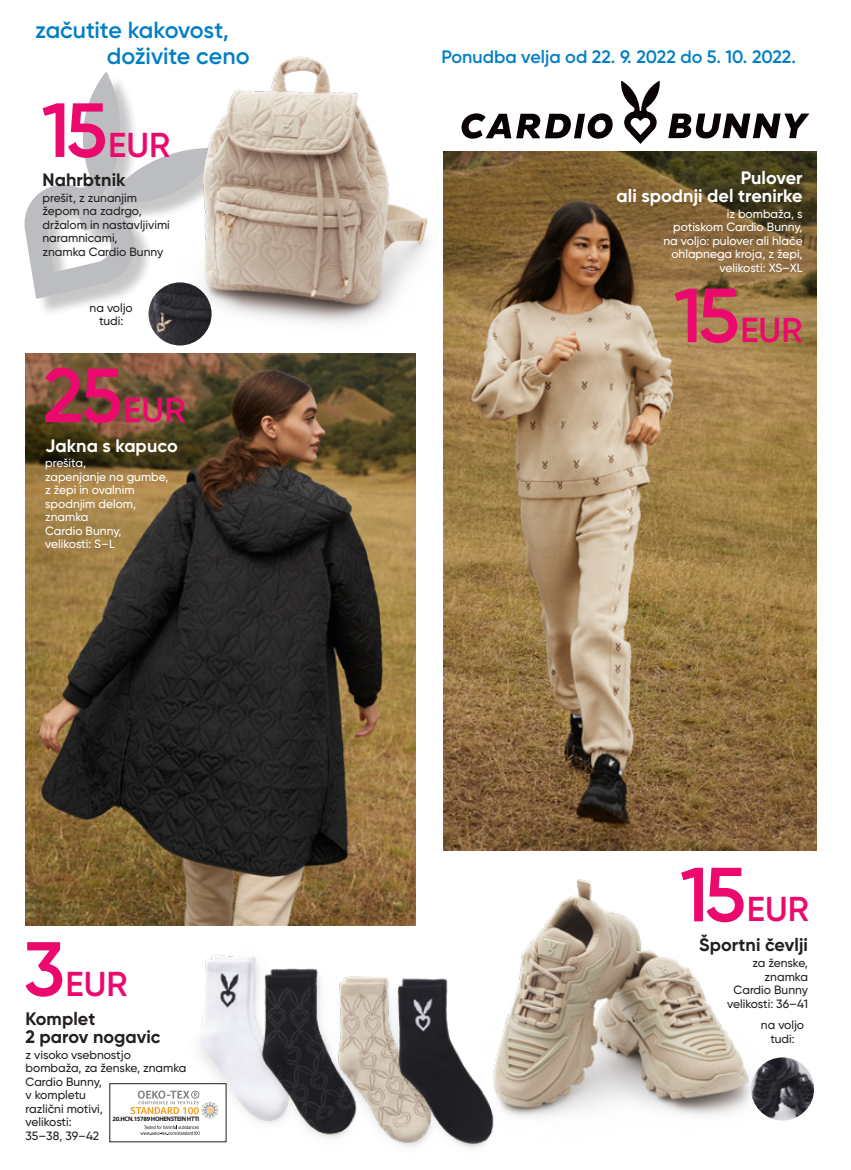
<style>
.page{position:relative;width:851px;height:1170px;background:#fff}
.page>*{position:absolute;margin:0;border:0;box-sizing:border-box;transform-origin:0 0}
.t1{font:600 34.5px "Gilroy";letter-spacing:.005em;color:#ec096d}
.t2{font:600 23.25px/26.2px "Gilroy";letter-spacing:-.005em;color:#007ec5}
.t3{font:700 18px/18px "Gilroy";color:#231f20}
.t4{font:700 18px/18px "Gilroy";color:#fff;text-align:right}
.t5{font:600 18px "Gilroy";color:#007ec5}
.t6{font:500 12px/13.5px "Gilroy";color:#231f20}
.t7{font:500 12px/13.5px "Gilroy";color:#fff;text-align:right}
.t8{font:700 6.45px "Myriad Pro";letter-spacing:-.05em;color:#231f20}
.s1{font-size:76.5px}
</style>
<div class="page">
<div style="left:27px;top:75px;width:211px;height:242px;background:#231f20;opacity:.25"></div>
<svg style="left:24px;top:71px;width:98px;height:228px"></svg>
<svg style="left:621px;top:81px;width:38px;height:63px"></svg>
<svg style="left:461px;top:113px;width:151px;height:26px"></svg>
<svg style="left:668px;top:113px;width:141px;height:25px"></svg>
<img style="left:169px;top:925px;width:155px;height:218px">
<img style="left:122px;top:56px;width:339px;height:329px">
<img style="left:412px;top:844px;width:393px;height:277px">
<img style="left:444px;top:152px;width:372px;height:698px">
<img style="left:26px;top:353px;width:389px;height:572px">
<img style="left:214px;top:938px;width:110px;height:205px">
<img style="left:301px;top:946px;width:165px;height:197px">
<img style="left:361px;top:948px;width:181px;height:200px">
<img style="left:148px;top:282px;width:63px;height:63px;border-radius:31px">
<img style="left:751px;top:1057px;width:62px;height:63px;border-radius:31px">
<div style="left:110px;top:1083px;width:116px;height:58px;background:#fff"></div>
<div style="left:109px;top:1083px;width:117px;height:58px;border:1px solid #231f20"></div>
<svg style="left:140px;top:1125px;width:59px;height:10px"></svg>
<svg style="left:130px;top:1090px;width:88px;height:28px"></svg>
<h2 class="t2" style="left:107px;top:17px;width:144px;text-indent:-72px">začutite kakovost, doživite ceno</h2>
<h1 class="t1" style="left:42px;top:123px;width:130px"><span class="s1">15</span>EUR</h1>
<h3 class="t3" style="left:43px;top:171px;width:85px">Nahrbtnik</h3>
<p class="t6" style="left:43px;top:191px;width:129px">prešit, z zunanjim žepom na zadrgo, držalom in nastavljivimi naramnicami,<br>znamka Cardio Bunny</p>
<p class="t6" style="left:90px;top:301px;width:45px;text-align:center">na voljo tudi:</p>
<h1 class="t1" style="left:43px;top:389px;width:144px"><span class="s1">25</span>EUR</h1>
<h3 class="t4" style="left:45px;top:436px;width:134px">Jakna s kapuco</h3>
<p class="t7" style="left:45px;top:456px;width:125px;text-align:left">prešita,<br>zapenjanje na gumbe, z žepi in ovalnim spodnjim delom, znamka<br>Cardio Bunny, velikosti: S–L</p>
<h1 class="t1" style="left:24px;top:962px;width:105px"><span class="s1">3</span>EUR</h1>
<h3 class="t3" style="left:26px;top:1009px;width:136px">Komplet<br>2 parov nogavic</h3>
<p class="t6" style="left:26px;top:1047px;width:162px">z visoko vsebnostjo bombaža, za ženske, znamka<br>Cardio Bunny,<br>v kompletu<br>različni motivi,<br>velikosti:<br>35–38, 39–42</p>
<p class="t8" style="left:113px;top:1114px;width:88px">20.HCN.15789 HOHENSTEIN HTTI</p>
<h3 class="t5" style="left:441px;top:45px;width:356px">Ponudba velja od 22. 9. 2022 do 5. 10. 2022.</h3>
<h3 class="t4" style="left:616px;top:168px;width:187px">Pulover<br>ali spodnji del trenirke</h3>
<p class="t7" style="left:663px;top:206px;width:141px">iz bombaža, s<br>potiskom Cardio Bunny, na voljo: pulover ali hlače ohlapnega kroja, z žepi, velikosti: XS–XL</p>
<h1 class="t1" style="left:673px;top:309px;width:130px"><span class="s1">15</span>EUR</h1>
<h1 class="t1" style="left:680px;top:887px;width:130px"><span class="s1">15</span>EUR</h1>
<h3 class="t3" style="left:699px;top:935px;width:110px">Športni čevlji</h3>
<p class="t6" style="left:727px;top:955px;width:82px;text-align:right">za ženske, znamka<br>Cardio Bunny velikosti: 36–41</p>
<p class="t6" style="left:760px;top:1017px;width:45px;text-align:center">na voljo tudi:</p>
</div>
